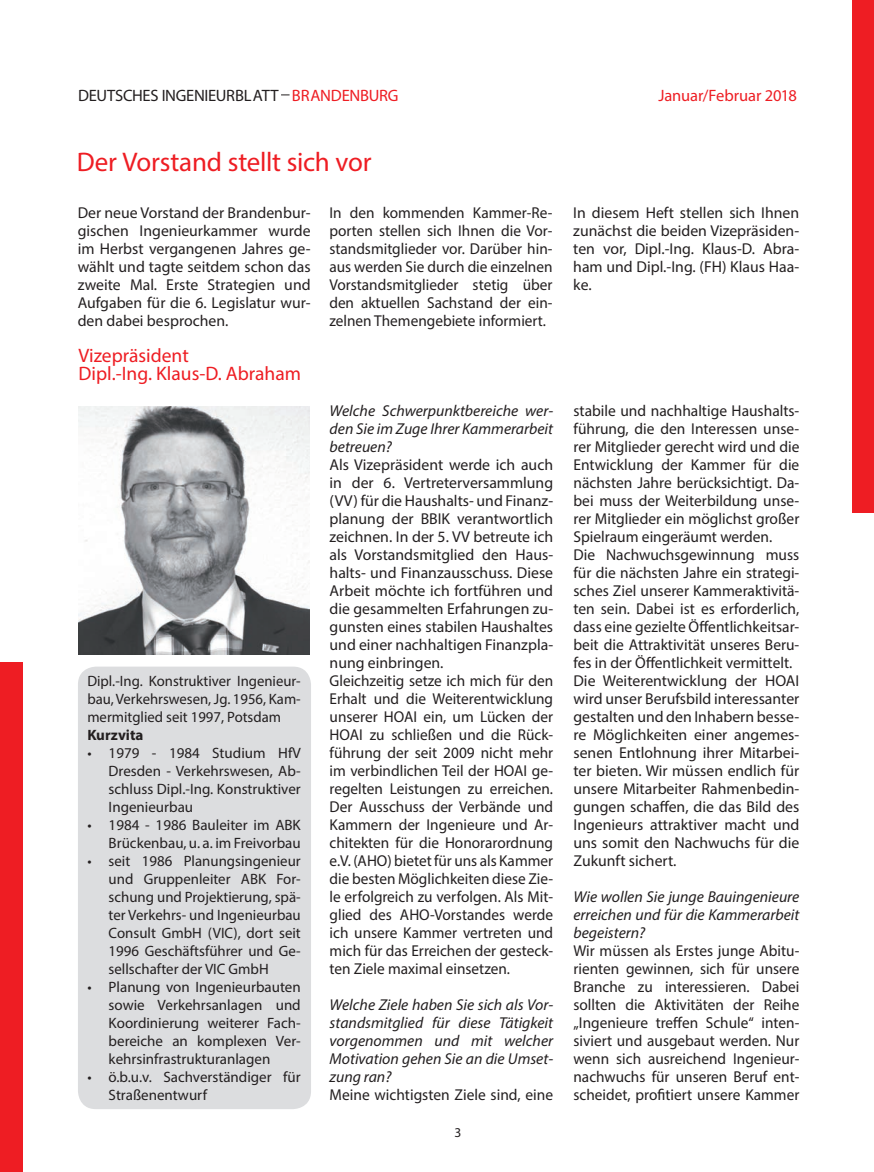
<style>
.page{position:relative;width:874px;height:1172px;background:#fff}
.page>*{position:absolute;margin:0;border:0;box-sizing:border-box;transform-origin:0 0}
.t1{font:27px "Myriad Pro";letter-spacing:-.01em;color:#ee1d23}
.t2{font:19.5px/18px "Myriad Pro";color:#ee1d23}
.t3{font:16.5px "Myriad Pro";letter-spacing:-.015em;color:#231f20}
.t4{font:16.5px "Myriad Pro";letter-spacing:-.005em;color:#ee1d23}
.t5{font:15.75px/18px "Myriad Pro";color:#231f20;text-align:justify}
.t6{font:italic 15.75px/18px "Myriad Pro";color:#231f20;text-align:justify}
.t7{font:15px/18px "Myriad Pro";color:#231f20;text-align:justify}
.t8{font:700 15px "Myriad Pro";color:#231f20}
.t9{font:13.5px "Myriad Pro";color:#231f20}
.s1{color:#ee1d23}
</style>
<div class="page">
<div style="left:852px;top:0;width:22px;height:513px;background:#ee1d23"></div>
<div style="left:0;top:661px;width:23px;height:510px;background:#ee1d23"></div>
<div style="left:78px;top:666px;width:233px;height:442px;background:#dcdddf;border-radius:18px"></div>
<img style="left:79px;top:406px;width:231px;height:248px">
<p class="t3" style="left:78px;top:86px;width:322px">DEUTSCHES INGENIEURBLATT <span class="s1">BRANDENBURG</span></p>
<p class="t4" style="left:658px;top:86px;width:140px">Januar/Februar 2018</p>
<h1 class="t1" style="left:77px;top:145px;width:296px">Der Vorstand stellt sich vor</h1>
<p class="t5" style="left:78px;top:203px;width:234px">Der neue Vorstand der Brandenbur&shy;gischen Ingenieurkammer wurde im Herbst vergangenen Jahres ge&shy;wählt und tagte seitdem schon das zweite Mal. Erste Strategien und Aufgaben für die 6. Legislatur wur&shy;den dabei besprochen.</p>
<p class="t5" style="left:329px;top:203px;width:225px">In den kommenden Kammer-Re&shy;porten stellen sich Ihnen die Vor&shy;standsmitglieder vor. Darüber hin&shy;aus werden Sie durch die einzelnen Vorstandsmitglieder stetig über den aktuellen Sachstand der ein&shy;zelnen Themengebiete informiert.</p>
<p class="t5" style="left:573px;top:203px;width:227px">In diesem Heft stellen sich Ihnen zunächst die beiden Vizepräsiden&shy;ten vor, Dipl.-Ing. Klaus-D. Abra&shy;ham und Dipl.-Ing. (FH) Klaus Haa&shy;ke.</p>
<p class="t2" style="left:79px;top:346px;width:224px">Vizepräsident<br>Dipl.-Ing. Klaus-D. Abraham</p>
<p class="t7" style="left:87px;top:671px;width:215px">Dipl.-Ing. Konstruktiver Ingenieur&shy;bau, Verkehrswesen, Jg. 1956, Kam&shy;mermitglied seit 1997, Potsdam</p>
<p class="t8" style="left:87px;top:725px;width:58px">Kurzvita</p>
<p class="t7" style="left:109px;top:743px;width:194px;text-indent:-21px">• 1979 - 1984 Studium HfV Dresden - Verkehrswesen, Ab&shy;schluss Dipl.-Ing. Konstruktiver Ingenieurbau</p>
<p class="t7" style="left:87px;top:815px;width:215px;text-align:right">• 1984 - 1986 Bauleiter im ABK<br>Brückenbau, u. a. im Freivorbau</p>
<p class="t7" style="left:109px;top:851px;width:194px;text-indent:-21px">• seit 1986 Planungsingenieur und Gruppenleiter ABK For&shy;schung und Projektierung, spä&shy;ter Verkehrs- und Ingenieurbau Consult GmbH (VIC), dort seit 1996 Geschäftsführer und Ge&shy;sellschafter der VIC GmbH</p>
<p class="t7" style="left:109px;top:977px;width:194px;text-indent:-21px">• Planung von Ingenieurbauten sowie Verkehrsanlagen und Koordinierung weiterer Fach&shy;bereiche an komplexen Ver&shy;kehrsinfrastrukturanlagen</p>
<p class="t7" style="left:109px;top:1067px;width:194px;text-indent:-21px">• ö.b.u.v. Sachverständiger für<br>Straßenentwurf</p>
<p class="t6" style="left:329px;top:401px;width:225px">Welche Schwerpunktbereiche wer&shy;den Sie im Zuge Ihrer Kammerarbeit betreuen?</p>
<p class="t5" style="left:329px;top:455px;width:225px;text-align:left">Als Vizepräsident werde ich auch in der 6. Vertreterversammlung (VV) für die Haushalts- und Finanz&shy;planung der BBIK verantwortlich zeichnen. In der 5. VV betreute ich als Vorstandsmitglied den Haus&shy;halts- und Finanzausschuss. Diese<br>Arbeit möchte ich fortführen und die gesammelten Erfahrungen zu&shy;gunsten eines stabilen Haushaltes und einer nachhaltigen Finanzpla&shy;nung einbringen.<br>Gleichzeitig setze ich mich für den<br>Erhalt und die Weiterentwicklung unserer HOAI ein, um Lücken der<br>HOAI zu schließen und die Rück&shy;führung der seit 2009 nicht mehr im verbindlichen Teil der HOAI ge&shy;regelten Leistungen zu erreichen.<br>Der Ausschuss der Verbände und<br>Kammern der Ingenieure und Ar&shy;chitekten für die Honorarordnung e.V. (AHO) bietet für uns als Kammer die besten Möglichkeiten diese Zie&shy;le erfolgreich zu verfolgen. Als Mit&shy;glied des AHO-Vorstandes werde ich unsere Kammer vertreten und mich für das Erreichen der gesteck&shy;ten Ziele maximal einsetzen.</p>
<p class="t6" style="left:329px;top:995px;width:225px">Welche Ziele haben Sie sich als Vor&shy;standsmitglied für diese Tätigkeit vorgenommen und mit welcher Motivation gehen Sie an die Umset&shy;zung ran?</p>
<p class="t5" style="left:329px;top:1085px;width:225px">Meine wichtigsten Ziele sind, eine</p>
<p class="t9" style="left:454px;top:1123px;width:8px">3</p>
<p class="t5" style="left:573px;top:401px;width:227px;text-align:left">stabile und nachhaltige Haushalts&shy;führung, die den Interessen unse&shy;rer Mitglieder gerecht wird und die Entwicklung der Kammer für die nächsten Jahre berücksichtigt. Da&shy;bei muss der Weiterbildung unse&shy;rer Mitglieder ein möglichst großer Spielraum eingeräumt werden.<br>Die Nachwuchsgewinnung muss für die nächsten Jahre ein strategi&shy;sches Ziel unserer Kammeraktivitä&shy;ten sein. Dabei ist es erforderlich, dass eine gezielte Öffentlichkeitsar&shy;beit die Attraktivität unseres Beru&shy;fes in der Öffentlichkeit vermittelt.<br>Die Weiterentwicklung der HOAI wird unser Berufsbild interessanter gestalten und den Inhabern besse&shy;re Möglichkeiten einer angemes&shy;senen Entlohnung ihrer Mitarbei&shy;ter bieten. Wir müssen endlich für unsere Mitarbeiter Rahmenbedin&shy;gungen schaffen, die das Bild des Ingenieurs attraktiver macht und uns somit den Nachwuchs für die Zukunft sichert.</p>
<p class="t6" style="left:573px;top:887px;width:227px">Wie wollen Sie junge Bauingenieure erreichen und für die Kammerarbeit begeistern?</p>
<p class="t5" style="left:573px;top:941px;width:227px">Wir müssen als Erstes junge Abitu&shy;rienten gewinnen, sich für unsere Branche zu interessieren. Dabei sollten die Aktivitäten der Reihe „Ingenieure treffen Schule“ inten&shy;siviert und ausgebaut werden. Nur wenn sich ausreichend Ingenieur&shy;nachwuchs für unseren Beruf ent&shy;scheidet, profitiert unsere Kammer</p>
</div>
